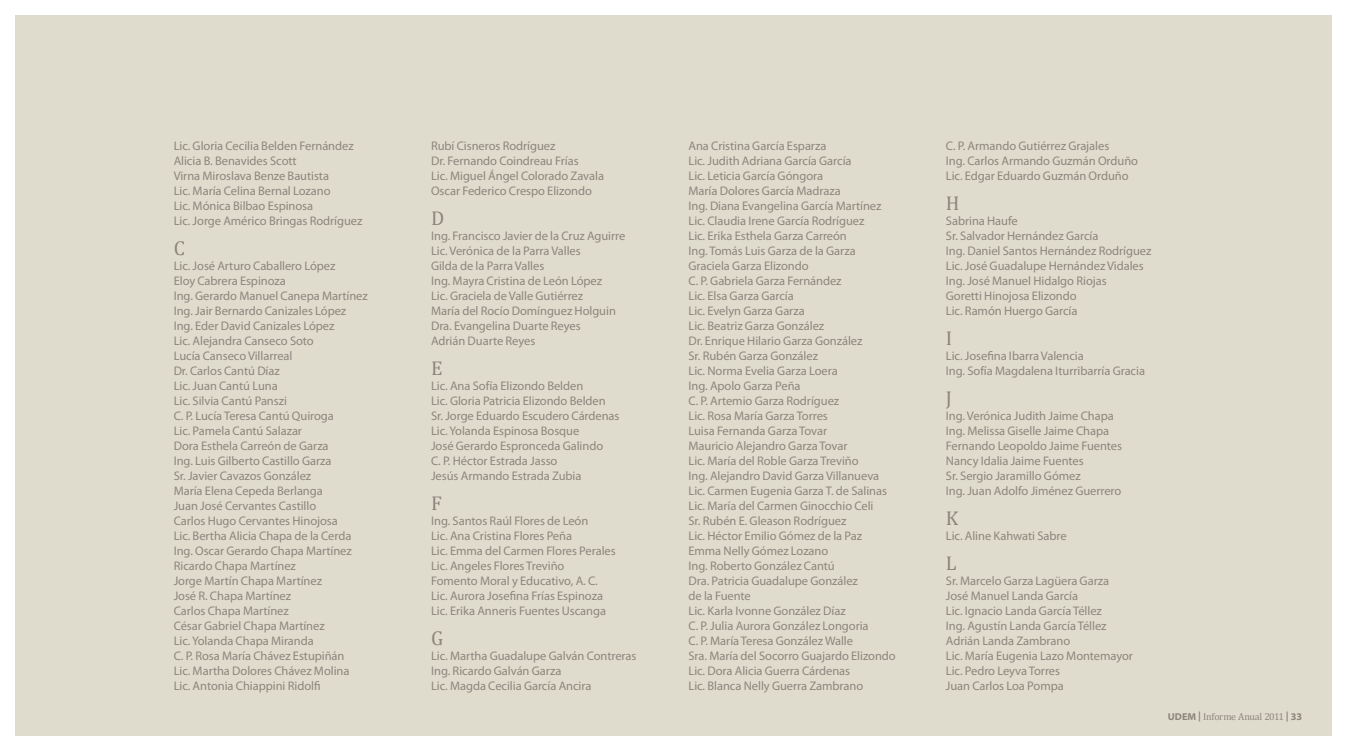
<style>
.page{position:relative;width:1347px;height:750px;background:#fff}
.page>*{position:absolute;margin:0;border:0;box-sizing:border-box;transform-origin:0 0}
.t1{font:20px "Cambria";color:#8d857e}
.t2{font:12.5px/15px "Myriad Pro";letter-spacing:-.005em;color:#8d857e}
.t3{font:10px "Cambria";letter-spacing:-.02em;color:#8d857e}
.s1{font-family:"Myriad Web Pro";font-weight:700}
</style>
<div class="page">
<div style="left:15px;top:15px;width:1316px;height:720px;background:#e0dccd"></div>
<p class="t2" style="left:174px;top:138px;width:190px">Lic. Gloria Cecilia Belden Fernández<br>Alicia B. Benavides Scott<br>Virna Miroslava Benze Bautista<br>Lic. María Celina Bernal Lozano<br>Lic. Mónica Bilbao Espinosa<br>Lic. Jorge Américo Bringas Rodríguez</p>
<h1 class="t1" style="left:174px;top:236px;width:13px">C</h1>
<p class="t2" style="left:174px;top:258px;width:196px">Lic. José Arturo Caballero López<br>Eloy Cabrera Espinoza<br>Ing. Gerardo Manuel Canepa Martínez<br>Ing. Jair Bernardo Canizales López<br>Ing. Eder David Canizales López<br>Lic. Alejandra Canseco Soto<br>Lucía Canseco Villarreal<br>Dr. Carlos Cantú Díaz<br>Lic. Juan Cantú Luna<br>Lic. Silvia Cantú Panszi<br>C. P. Lucía Teresa Cantú Quiroga<br>Lic. Pamela Cantú Salazar<br>Dora Esthela Carreón de Garza<br>Ing. Luis Gilberto Castillo Garza<br>Sr. Javier Cavazos González<br>María Elena Cepeda Berlanga<br>Juan José Cervantes Castillo<br>Carlos Hugo Cervantes Hinojosa<br>Lic. Bertha Alicia Chapa de la Cerda<br>Ing. Oscar Gerardo Chapa Martínez<br>Ricardo Chapa Martínez<br>Jorge Martín Chapa Martínez<br>José R. Chapa Martínez<br>Carlos Chapa Martínez<br>César Gabriel Chapa Martínez<br>Lic. Yolanda Chapa Miranda<br>C. P. Rosa María Chávez Estupiñán<br>Lic. Martha Dolores Chávez Molina<br>Lic. Antonia Chiappini Ridolfi</p>
<p class="t2" style="left:431px;top:138px;width:174px">Rubí Cisneros Rodríguez<br>Dr. Fernando Coindreau Frías<br>Lic. Miguel Ángel Colorado Zavala<br>Oscar Federico Crespo Elizondo</p>
<h1 class="t1" style="left:431px;top:206px;width:15px">D</h1>
<p class="t2" style="left:431px;top:228px;width:196px">Ing. Francisco Javier de la Cruz Aguirre<br>Lic. Verónica de la Parra Valles<br>Gilda de la Parra Valles<br>Ing. Mayra Cristina de León López<br>Lic. Graciela de Valle Gutiérrez<br>María del Rocío Domínguez Holguin<br>Dra. Evangelina Duarte Reyes<br>Adrián Duarte Reyes</p>
<h1 class="t1" style="left:431px;top:356px;width:13px">E</h1>
<p class="t2" style="left:431px;top:378px;width:190px">Lic. Ana Sofía Elizondo Belden<br>Lic. Gloria Patricia Elizondo Belden<br>Sr. Jorge Eduardo Escudero Cárdenas<br>Lic. Yolanda Espinosa Bosque<br>José Gerardo Espronceda Galindo<br>C. P. Héctor Estrada Jasso<br>Jesús Armando Estrada Zubia</p>
<h1 class="t1" style="left:431px;top:491px;width:12px">F</h1>
<p class="t2" style="left:431px;top:513px;width:186px">Ing. Santos Raúl Flores de León<br>Lic. Ana Cristina Flores Peña<br>Lic. Emma del Carmen Flores Perales<br>Lic. Angeles Flores Treviño<br>Fomento Moral y Educativo, A. C.<br>Lic. Aurora Josefina Frías Espinoza<br>Lic. Erika Anneris Fuentes Uscanga</p>
<h1 class="t1" style="left:431px;top:626px;width:14px">G</h1>
<p class="t2" style="left:431px;top:648px;width:207px">Lic. Martha Guadalupe Galván Contreras<br>Ing. Ricardo Galván Garza<br>Lic. Magda Cecilia García Ancira</p>
<p class="t2" style="left:688px;top:138px;width:209px">Ana Cristina García Esparza<br>Lic. Judith Adriana García García<br>Lic. Leticia García Góngora<br>María Dolores García Madraza<br>Ing. Diana Evangelina García Martínez<br>Lic. Claudia Irene García Rodríguez<br>Lic. Erika Esthela Garza Carreón<br>Ing. Tomás Luis Garza de la Garza<br>Graciela Garza Elizondo<br>C. P. Gabriela Garza Fernández<br>Lic. Elsa Garza García<br>Lic. Evelyn Garza Garza<br>Lic. Beatriz Garza González<br>Dr. Enrique Hilario Garza González<br>Sr. Rubén Garza González<br>Lic. Norma Evelia Garza Loera<br>Ing. Apolo Garza Peña<br>C. P. Artemio Garza Rodríguez<br>Lic. Rosa María Garza Torres<br>Luisa Fernanda Garza Tovar<br>Mauricio Alejandro Garza Tovar<br>Lic. María del Roble Garza Treviño<br>Ing. Alejandro David Garza Villanueva<br>Lic. Carmen Eugenia Garza T. de Salinas<br>Lic. María del Carmen Ginocchio Celi<br>Sr. Rubén E. Gleason Rodríguez<br>Lic. Héctor Emilio Gómez de la Paz<br>Emma Nelly Gómez Lozano<br>Ing. Roberto González Cantú<br>Dra. Patricia Guadalupe González<br>de la Fuente<br>Lic. Karla Ivonne González Díaz<br>C. P. Julia Aurora González Longoria<br>C. P. María Teresa González Walle<br>Sra. María del Socorro Guajardo Elizondo<br>Lic. Dora Alicia Guerra Cárdenas<br>Lic. Blanca Nelly Guerra Zambrano</p>
<p class="t2" style="left:946px;top:138px;width:194px">C. P. Armando Gutiérrez Grajales<br>Ing. Carlos Armando Guzmán Orduño<br>Lic. Edgar Eduardo Guzmán Orduño</p>
<h1 class="t1" style="left:946px;top:191px;width:15px">H</h1>
<p class="t2" style="left:946px;top:213px;width:207px">Sabrina Haufe<br>Sr. Salvador Hernández García<br>Ing. Daniel Santos Hernández Rodríguez<br>Lic. José Guadalupe Hernández Vidales<br>Ing. José Manuel Hidalgo Riojas<br>Goretti Hinojosa Elizondo<br>Lic. Ramón Huergo García</p>
<h1 class="t1" style="left:946px;top:326px;width:8px">I</h1>
<p class="t2" style="left:946px;top:348px;width:201px">Lic. Josefina Ibarra Valencia<br>Ing. Sofía Magdalena Iturribarría Gracia</p>
<h1 class="t1" style="left:946px;top:386px;width:8px">J</h1>
<p class="t2" style="left:946px;top:408px;width:178px">Ing. Verónica Judith Jaime Chapa<br>Ing. Melissa Giselle Jaime Chapa<br>Fernando Leopoldo Jaime Fuentes<br>Nancy Idalia Jaime Fuentes<br>Sr. Sergio Jaramillo Gómez<br>Ing. Juan Adolfo Jiménez Guerrero</p>
<h1 class="t1" style="left:946px;top:506px;width:14px">K</h1>
<p class="t2" style="left:946px;top:528px;width:122px">Lic. Aline Kahwati Sabre</p>
<h1 class="t1" style="left:946px;top:551px;width:12px">L</h1>
<p class="t2" style="left:946px;top:573px;width:189px">Sr. Marcelo Garza Lagüera Garza<br>José Manuel Landa García<br>Lic. Ignacio Landa García Téllez<br>Ing. Agustín Landa García Téllez<br>Adrián Landa Zambrano<br>Lic. María Eugenia Lazo Montemayor<br>Lic. Pedro Leyva Torres<br>Juan Carlos Loa Pompa</p>
<p class="t3" style="left:1167px;top:711px;width:136px"><span class="s1">UDEM |</span> Informe Anual 2011 <span class="s1">| 33</span></p>
</div>
